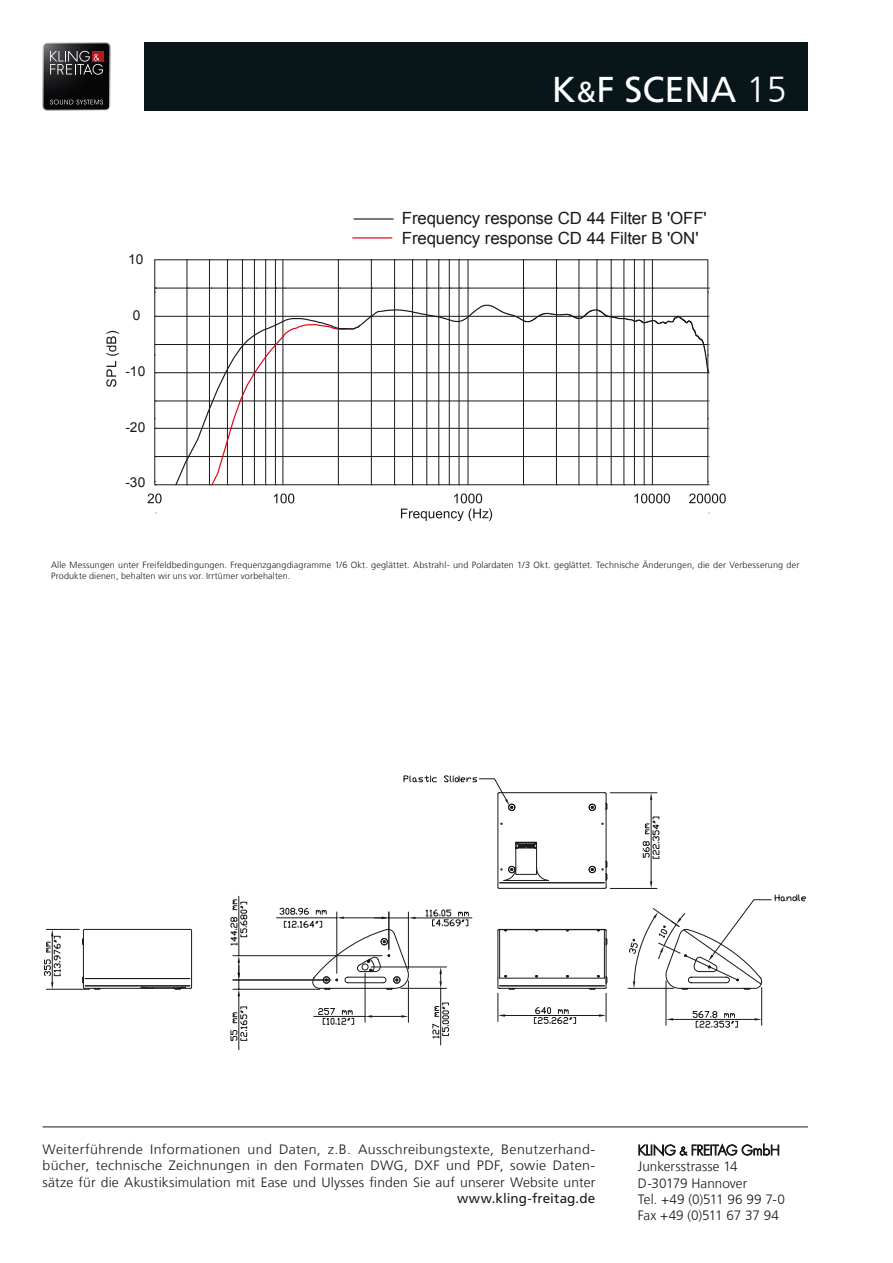
<style>
.page{position:relative;width:893px;height:1263px;background:#fff}
.page>*{position:absolute;margin:0;border:0;box-sizing:border-box;transform-origin:0 0}
.t1{font:36px "Frutiger LT Com";color:#fff}
.t2{font:16.8px/19.5px "Arial";letter-spacing:-.01em;color:#1a1a18}
.t3{font:13.65px "Arial";letter-spacing:.005em;color:#1a1a18}
.t4{font:300 13.5px/16.2px "Frutiger LT Com";letter-spacing:.005em;color:#1a1a18;text-align:justify;scale:1.05 1}
.t5{font:300 13.5px/16.2px "Frutiger LT Com";letter-spacing:.005em;color:#1a1a18}
.t6{font:13.5px "Frutiger LT Com";letter-spacing:.01em;color:#1a1a18}
.t7{font:300 9px/10.8px "Frutiger LT Com";letter-spacing:.015em;color:#1a1a18}
.s1{font-size:28.8px}
.s2{font-weight:300}
</style>
<div class="page">
<hr style="left:43px;top:1127px;width:765px;height:1px;background:#1a1a18">
<svg style="left:403px;top:775px;width:34px;height:8px"></svg>
<hr style="left:238px;top:896px;width:1px;height:60px;background:#1a1a18">
<hr style="left:233px;top:955px;width:149px;height:1px;background:#1a1a18">
<svg style="left:230px;top:899px;width:18px;height:47px"></svg>
<hr style="left:46px;top:989px;width:43px;height:1px;background:#1a1a18">
<hr style="left:46px;top:929px;width:33px;height:1px;background:#1a1a18">
<svg style="left:44px;top:929px;width:17px;height:60px"></svg>
<hr style="left:276px;top:917px;width:61px;height:1px;background:#1a1a18">
<hr style="left:440px;top:988px;width:1px;height:57px;background:#1a1a18">
<hr style="left:401px;top:988px;width:46px;height:1px;background:#1a1a18">
<hr style="left:371px;top:966px;width:76px;height:1px;background:#1a1a18">
<svg style="left:432px;top:1002px;width:18px;height:37px"></svg>
<hr style="left:673px;top:1019px;width:82px;height:1px;background:#1a1a18">
<hr style="left:761px;top:987px;width:1px;height:38px;background:#1a1a18">
<hr style="left:666px;top:981px;width:1px;height:44px;background:#1a1a18">
<svg style="left:666px;top:1018px;width:7px;height:2px"></svg>
<svg style="left:755px;top:1018px;width:7px;height:2px"></svg>
<svg style="left:692px;top:1011px;width:46px;height:17px"></svg>
<hr style="left:314px;top:1016px;width:51px;height:1px;background:#1a1a18">
<hr style="left:408px;top:981px;width:1px;height:41px;background:#1a1a18">
<hr style="left:365px;top:973px;width:1px;height:49px;background:#1a1a18">
<svg style="left:365px;top:1015px;width:43px;height:2px"></svg>
<svg style="left:317px;top:1008px;width:37px;height:17px"></svg>
<hr style="left:651px;top:800px;width:1px;height:81px;background:#1a1a18">
<hr style="left:610px;top:792px;width:47px;height:1px;background:#1a1a18">
<hr style="left:610px;top:888px;width:47px;height:1px;background:#1a1a18">
<svg style="left:650px;top:881px;width:2px;height:7px"></svg>
<svg style="left:650px;top:793px;width:2px;height:7px"></svg>
<svg style="left:642px;top:816px;width:18px;height:43px"></svg>
<hr style="left:415px;top:917px;width:57px;height:1px;background:#1a1a18">
<svg style="left:425px;top:909px;width:44px;height:18px"></svg>
<hr style="left:238px;top:996px;width:1px;height:54px;background:#1a1a18">
<hr style="left:233px;top:979px;width:98px;height:1px;background:#1a1a18">
<hr style="left:233px;top:989px;width:87px;height:1px;background:#1a1a18">
<svg style="left:238px;top:956px;width:2px;height:40px"></svg>
<svg style="left:230px;top:1006px;width:18px;height:36px"></svg>
<svg style="left:439px;top:967px;width:3px;height:21px"></svg>
<hr style="left:85px;top:929px;width:105px;height:1px;background:#1a1a18">
<hr style="left:85px;top:978px;width:105px;height:1px;background:#1a1a18">
<hr style="left:83px;top:930px;width:1px;height:57px;background:#1a1a18">
<hr style="left:191px;top:930px;width:1px;height:57px;background:#1a1a18">
<hr style="left:85px;top:985px;width:105px;height:1px;background:#1a1a18">
<hr style="left:85px;top:988px;width:66px;height:1px;background:#1a1a18">
<svg style="left:82px;top:976px;width:4px;height:13px"></svg>
<svg style="left:93px;top:987px;width:8px;height:3px"></svg>
<svg style="left:141px;top:986px;width:52px;height:4px"></svg>
<svg style="left:497px;top:928px;width:111px;height:96px"></svg>
<svg style="left:279px;top:907px;width:136px;height:83px"></svg>
<svg style="left:444px;top:775px;width:164px;height:114px"></svg>
<svg style="left:627px;top:894px;width:179px;height:96px"></svg>
<hr style="left:187px;top:260px;width:1px;height:225px;background:#1a1a18">
<hr style="left:209px;top:260px;width:1px;height:225px;background:#1a1a18">
<hr style="left:227px;top:260px;width:1px;height:225px;background:#1a1a18">
<hr style="left:242px;top:260px;width:1px;height:225px;background:#1a1a18">
<hr style="left:254px;top:260px;width:1px;height:225px;background:#1a1a18">
<hr style="left:265px;top:260px;width:1px;height:225px;background:#1a1a18">
<hr style="left:275px;top:260px;width:1px;height:225px;background:#1a1a18">
<hr style="left:338px;top:260px;width:1px;height:225px;background:#1a1a18">
<hr style="left:371px;top:260px;width:1px;height:225px;background:#1a1a18">
<hr style="left:394px;top:260px;width:1px;height:225px;background:#1a1a18">
<hr style="left:412px;top:260px;width:1px;height:225px;background:#1a1a18">
<hr style="left:427px;top:260px;width:1px;height:225px;background:#1a1a18">
<hr style="left:439px;top:260px;width:1px;height:225px;background:#1a1a18">
<hr style="left:449px;top:260px;width:1px;height:225px;background:#1a1a18">
<hr style="left:459px;top:260px;width:1px;height:225px;background:#1a1a18">
<hr style="left:523px;top:260px;width:1px;height:225px;background:#1a1a18">
<hr style="left:556px;top:260px;width:1px;height:225px;background:#1a1a18">
<hr style="left:579px;top:260px;width:1px;height:225px;background:#1a1a18">
<hr style="left:597px;top:260px;width:1px;height:225px;background:#1a1a18">
<hr style="left:611px;top:260px;width:1px;height:225px;background:#1a1a18">
<hr style="left:624px;top:260px;width:1px;height:225px;background:#1a1a18">
<hr style="left:634px;top:260px;width:1px;height:225px;background:#1a1a18">
<hr style="left:644px;top:260px;width:1px;height:225px;background:#1a1a18">
<hr style="left:155px;top:456px;width:553px;height:1px;background:#1a1a18">
<hr style="left:155px;top:484px;width:553px;height:1px;background:#1a1a18">
<hr style="left:155px;top:401px;width:553px;height:1px;background:#1a1a18">
<hr style="left:155px;top:344px;width:553px;height:1px;background:#1a1a18">
<hr style="left:155px;top:288px;width:553px;height:1px;background:#1a1a18">
<hr style="left:283px;top:260px;width:1px;height:225px;background:#1a1a18">
<hr style="left:468px;top:260px;width:1px;height:225px;background:#1a1a18">
<hr style="left:652px;top:260px;width:1px;height:225px;background:#1a1a18">
<hr style="left:155px;top:428px;width:553px;height:1px;background:#1a1a18">
<hr style="left:155px;top:372px;width:553px;height:1px;background:#1a1a18">
<hr style="left:155px;top:316px;width:553px;height:1px;background:#1a1a18">
<hr style="left:154px;top:260px;width:554px;height:1px;background:#1a1a18">
<hr style="left:154px;top:260px;width:1px;height:225px;background:#1a1a18">
<hr style="left:708px;top:260px;width:1px;height:225px;background:#1a1a18">
<svg style="left:148px;top:493px;width:14px;height:10px"></svg>
<svg style="left:274px;top:493px;width:20px;height:10px"></svg>
<svg style="left:634px;top:493px;width:36px;height:10px"></svg>
<svg style="left:689px;top:493px;width:37px;height:10px"></svg>
<hr style="left:354px;top:218px;width:39px;height:2px;background:#1a1a18">
<svg style="left:401px;top:493px;width:91px;height:28px"></svg>
<svg style="left:106px;top:331px;width:13px;height:56px"></svg>
<hr style="left:353px;top:237px;width:39px;height:1px;background:#e3000f">
<svg style="left:174px;top:304px;width:410px;height:182px"></svg>
<svg style="left:581px;top:309px;width:128px;height:65px"></svg>
<svg style="left:639px;top:1144px;width:140px;height:12px"></svg>
<div style="left:145px;top:43px;width:663px;height:68px;background:#081519"></div>
<svg style="left:43px;top:43px;width:68px;height:68px;background:#353133"></svg>
<h1 class="t1" style="left:552px;top:68px;width:236px">K<span class="s1">&amp;</span>F SCENA <span class="s2">15</span></h1>
<p class="t3" style="left:128px;top:251px;width:17px">10</p>
<p class="t3" style="left:133px;top:306px;width:9px">0</p>
<p class="t3" style="left:125px;top:362px;width:21px">-10</p>
<p class="t3" style="left:125px;top:418px;width:21px">-20</p>
<p class="t3" style="left:125px;top:474px;width:21px">-30</p>
<p class="t2" style="left:402px;top:209px;width:306px">Frequency response CD 44 Filter B 'OFF'<br>Frequency response CD 44 Filter B 'ON'</p>
<p class="t7" style="left:51px;top:560px;width:750px">Alle Messungen unter Freifeldbedingungen. Frequenzgangdiagramme 1/6 Okt. geglättet. Abstrahl- und Polardaten 1/3 Okt. geglättet. Technische Änderungen, die der Verbesserung der<br>Produkte dienen, behalten wir uns vor. Irrtümer vorbehalten.</p>
<p class="t4" style="left:43px;top:1141px;width:528px">Weiterführende Informationen und Daten, z.B. Ausschreibungstexte, Benutzerhand&shy;bücher, technische Zeichnungen in den Formaten DWG, DXF und PDF, sowie Daten&shy;sätze für die Akustiksimulation mit Ease und Ulysses finden Sie auf unserer Website unter</p>
<p class="t6" style="left:457px;top:1190px;width:140px">www.kling-freitag.de</p>
<p class="t5" style="left:638px;top:1159px;width:149px">Junkersstrasse 14<br>D-30179 Hannover<br>Tel. +49 (0)511 96 99 7-0<br>Fax +49 (0)511 67 37 94</p>
</div>
